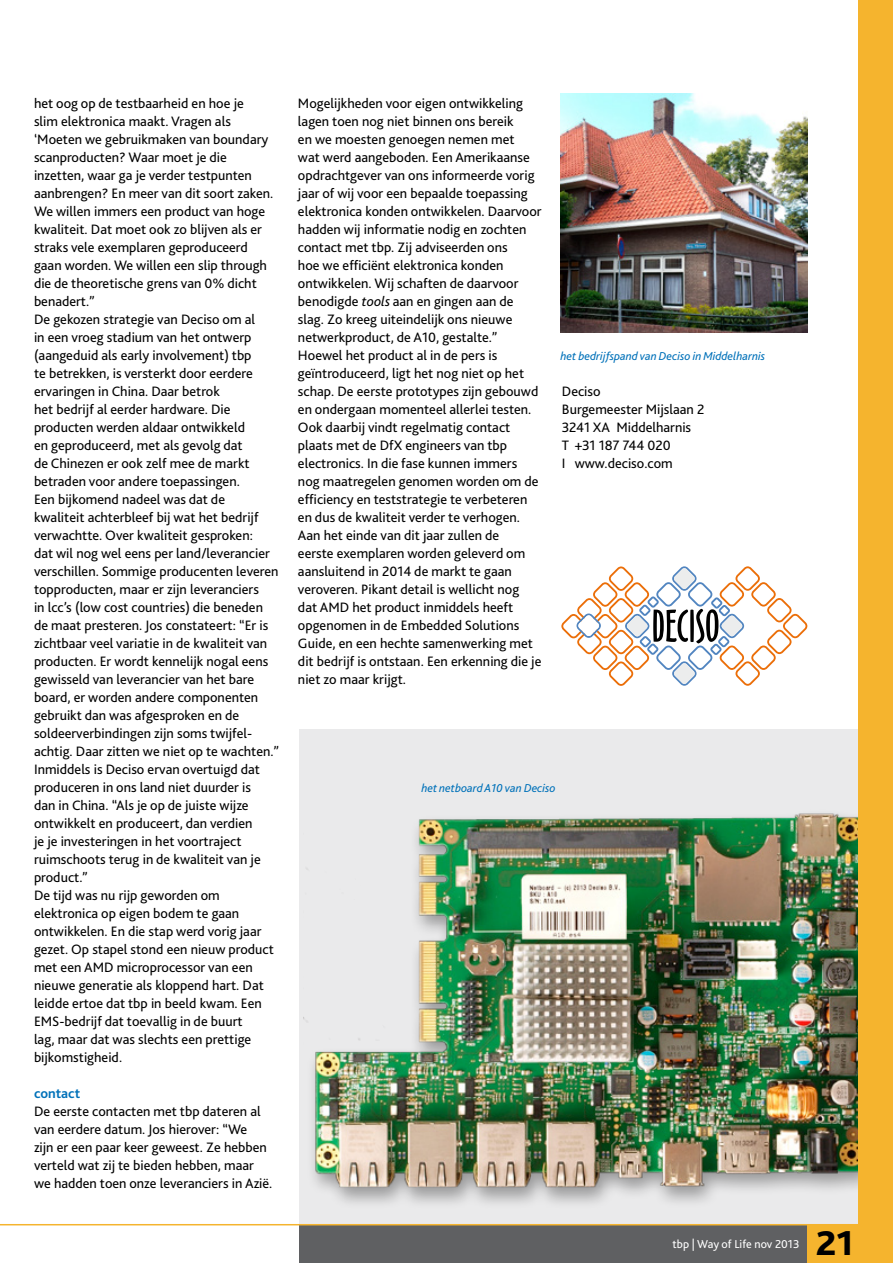
<style>
.page{position:relative;width:893px;height:1263px;background:#fff}
.page>*{position:absolute;margin:0;border:0;box-sizing:border-box;transform-origin:0 0}
.t1{font:800 36px "Bliss 2";color:#000}
.t2{font:14.25px/18px "Bliss 2";color:#000}
.t3{font:700 14.25px "Bliss 2";color:#0071b9}
.t4{font:italic 12px "Bliss 2";color:#0071b9}
.t5{font:12px "Bliss 2";color:#fff}
.s1{font-style:italic}
</style>
<div class="page">
<div style="left:300px;top:1225px;width:593px;height:38px;background:#5f6062"></div>
<div style="left:300px;top:729px;width:563px;height:496px;background:#eaeaeb"></div>
<svg style="left:561px;top:566px;width:246px;height:120px"></svg>
<div style="left:306px;top:808px;width:574px;height:401px;background:#000;opacity:.35"></div>
<img style="left:304px;top:810px;width:555px;height:378px">
<div style="left:859px;top:0;width:34px;height:1225px;background:#f5b42e"></div>
<hr style="left:0;top:1224px;width:893px;height:1px;background:#f5b42e">
<img style="left:560px;top:94px;width:248px;height:238px">
<div style="left:808px;top:1225px;width:85px;height:38px;background:#f5b42e"></div>
<p class="t2" style="left:34px;top:94px;width:246px">het oog op de testbaarheid en hoe je<br>slim elektronica maakt. Vragen als ‘Moeten we gebruikmaken van boundary scanproducten? Waar moet je die inzetten, waar ga je verder testpunten aanbrengen? En meer van dit soort zaken.<br>We willen immers een product van hoge kwaliteit. Dat moet ook zo blijven als er straks vele exemplaren geproduceerd gaan worden. We willen een slip through die de theoretische grens van 0% dicht benadert.”<br>De gekozen strategie van Deciso om al<br>in een vroeg stadium van het ontwerp (aangeduid als early involvement) tbp<br>te betrekken, is versterkt door eerdere ervaringen in China. Daar betrok<br>het bedrijf al eerder hardware. Die producten werden aldaar ontwikkeld<br>en geproduceerd, met als gevolg dat<br>de Chinezen er ook zelf mee de markt betraden voor andere toepassingen.<br>Een bijkomend nadeel was dat de kwaliteit achterbleef bij wat het bedrijf verwachtte. Over kwaliteit gesproken:<br>dat wil nog wel eens per land/leverancier verschillen. Sommige producenten leveren topproducten, maar er zijn leveranciers<br>in lcc’s (low cost countries) die beneden de maat presteren. Jos constateert: “Er is zichtbaar veel variatie in de kwaliteit van producten. Er wordt kennelijk nogal eens gewisseld van leverancier van het bare board, er worden andere componenten gebruikt dan was afgesproken en de soldeerverbindingen zijn soms twijfel&shy;achtig. Daar zitten we niet op te wachten.” Inmiddels is Deciso ervan overtuigd dat produceren in ons land niet duurder is<br>dan in China. “Als je op de juiste wijze ontwikkelt en produceert, dan verdien<br>je je investeringen in het voortraject ruimschoots terug in de kwaliteit van je product.”<br>De tijd was nu rijp geworden om elektronica op eigen bodem te gaan ontwikkelen. En die stap werd vorig jaar gezet. Op stapel stond een nieuw product met een AMD microprocessor van een nieuwe generatie als kloppend hart. Dat leidde ertoe dat tbp in beeld kwam. Een EMS-bedrijf dat toevallig in de buurt<br>lag, maar dat was slechts een prettige bijkomstigheid.</p>
<p class="t3" style="left:34px;top:1084px;width:48px">contact</p>
<p class="t2" style="left:34px;top:1102px;width:240px">De eerste contacten met tbp dateren al van eerdere datum. Jos hierover: “We<br>zijn er een paar keer geweest. Ze hebben verteld wat zij te bieden hebben, maar we hadden toen onze leveranciers in Azië.</p>
<p class="t2" style="left:298px;top:94px;width:245px">Mogelijkheden voor eigen ontwikkeling lagen toen nog niet binnen ons bereik<br>en we moesten genoegen nemen met<br>wat werd aangeboden. Een Amerikaanse opdrachtgever van ons informeerde vorig jaar of wij voor een bepaalde toepassing elektronica konden ontwikkelen. Daarvoor hadden wij informatie nodig en zochten contact met tbp. Zij adviseerden ons<br>hoe we efficiënt elektronica konden ontwikkelen. Wij schaften de daarvoor benodigde <span class="s1">tools</span> aan en gingen aan de slag. Zo kreeg uiteindelijk ons nieuwe netwerkproduct, de A10, gestalte.” Hoewel het product al in de pers is geïntroduceerd, ligt het nog niet op het schap. De eerste prototypes zijn gebouwd en ondergaan momenteel allerlei testen.<br>Ook daarbij vindt regelmatig contact plaats met de DfX engineers van tbp electronics. In die fase kunnen immers nog maatregelen genomen worden om de efficiency en teststrategie te verbeteren en dus de kwaliteit verder te verhogen.<br>Aan het einde van dit jaar zullen de<br>eerste exemplaren worden geleverd om aansluitend in 2014 de markt te gaan veroveren. Pikant detail is wellicht nog dat AMD het product inmiddels heeft opgenomen in de Embedded Solutions Guide, en een hechte samenwerking met dit bedrijf is ontstaan. Een erkenning die je niet zo maar krijgt.</p>
<p class="t4" style="left:560px;top:349px;width:206px">het bedrijfspand van Deciso in Middelharnis</p>
<p class="t2" style="left:562px;top:382px;width:144px">Deciso<br>Burgemeester Mijslaan 2<br>3241 XA Middelharnis<br>T +31 187 744 020<br>I www.deciso.com</p>
<p class="t4" style="left:421px;top:781px;width:136px">het netboard A10 van Deciso</p>
<p class="t5" style="left:673px;top:1237px;width:128px">tbp | Way of Life nov 2013</p>
<h1 class="t1" style="left:816px;top:1221px;width:39px">21</h1>
</div>
